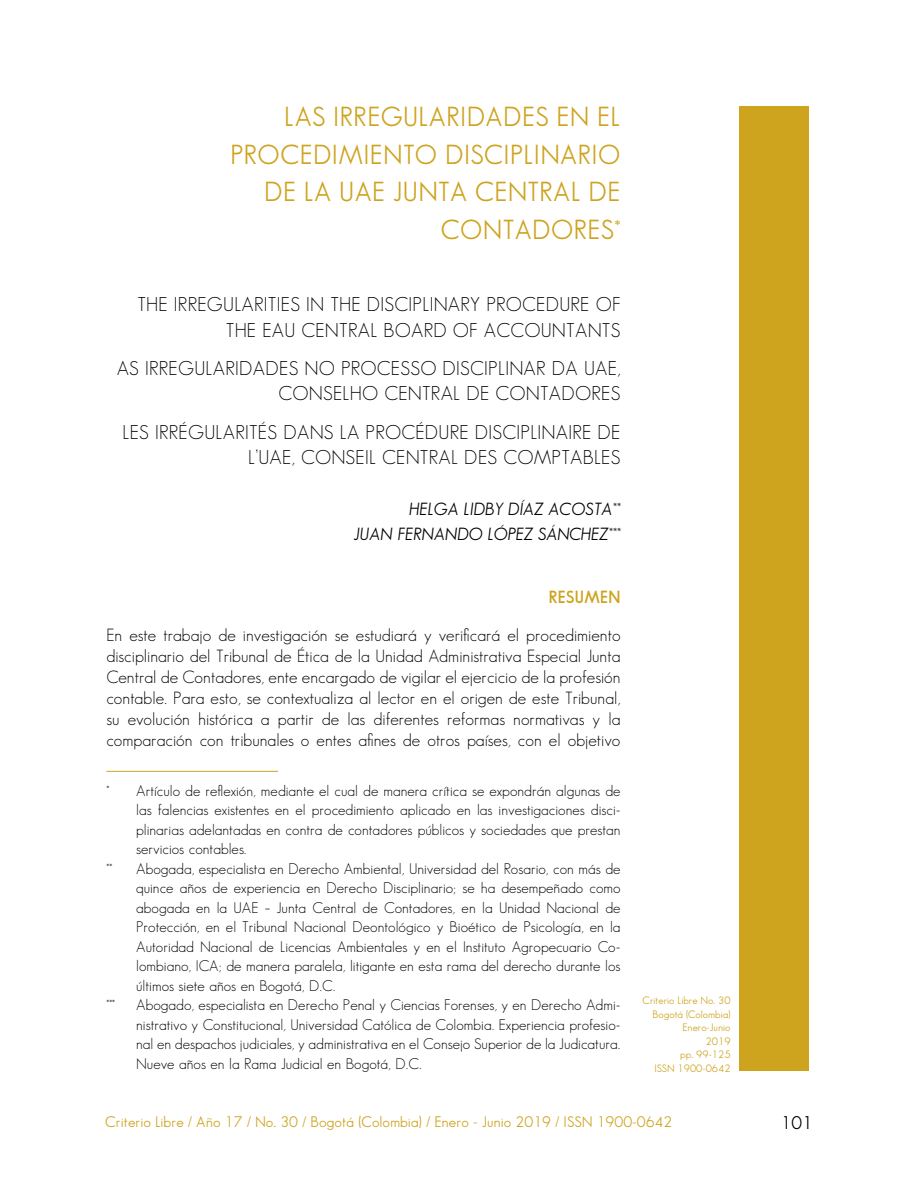
<style>
.page{position:relative;width:915px;height:1191px;background:#fff}
.page>*{position:absolute;margin:0;border:0;box-sizing:border-box;transform-origin:0 0}
.t1{font:27px/37.5px "Sans Serif Book FLF";letter-spacing:.015em;color:#cea31e;text-align:right}
.t2{font:19.5px "Sans Serif FLF";letter-spacing:.015em;color:#000}
.t3{font:18px "Sans Serif Book FLF";color:#000}
.t4{font:17.25px/21px "Sans Serif FLF";color:#000;text-align:justify}
.t5{font:italic 17.25px "Sans Serif Book FLF";letter-spacing:.005em;color:#000}
.t6{font:600 17.25px "Sans Serif FLF";color:#cea31e}
.t7{font:15px/19.5px "Sans Serif FLF";color:#000;text-align:justify}
.t8{font:15px "Sans Serif Book FLF";color:#cea31e}
.t9{font:10.5px/13.5px "Sans Serif Book FLF";color:#cea31e;text-align:right}
</style>
<div class="page">
<div style="left:738px;top:106px;width:70px;height:965px;background:#cea31e"></div>
<hr style="left:106px;top:771px;width:172px;height:1px;background:#cea31e">
<h1 class="t1" style="left:284px;top:98px;width:113px">LAS IRREGULAR</h1>
<h1 class="t1" style="left:460px;top:98px;width:157px">IDADES EN EL</h1>
<h1 class="t1" style="left:230px;top:135px;width:391px">PROCEDIMIENTO DISCIPLINARIO</h1>
<h1 class="t1" style="left:264px;top:173px;width:289px">DE LA UAE JUNTA CENTRAL</h1>
<h1 class="t1" style="left:440px;top:173px;width:181px">DE<br>CONTADORES*</h1>
<h2 class="t2" style="left:137px;top:293px;width:47px">The irregularities</h2>
<h2 class="t2" style="left:306px;top:293px;width:35px">in the</h2>
<h2 class="t2" style="left:367px;top:293px;width:11px">disciplinary</h2>
<h2 class="t2" style="left:486px;top:293px;width:13px">procedure</h2>
<h2 class="t2" style="left:595px;top:293px;width:13px">of</h2>
<h2 class="t2" style="left:226px;top:319px;width:11px">the</h2>
<h2 class="t2" style="left:262px;top:319px;width:65px">EAU Central</h2>
<h2 class="t2" style="left:383px;top:319px;width:25px">Board</h2>
<h2 class="t2" style="left:453px;top:319px;width:57px">of Accountants</h2>
<h2 class="t2" style="left:117px;top:357px;width:40px">As irregularidades</h2>
<h2 class="t2" style="left:304px;top:357px;width:50px">no processo</h2>
<h2 class="t2" style="left:442px;top:357px;width:11px">disciplinar</h2>
<h2 class="t2" style="left:551px;top:357px;width:70px">da UAE,</h2>
<h2 class="t2" style="left:278px;top:383px;width:27px">Conselho</h2>
<h2 class="t2" style="left:384px;top:383px;width:25px">Central</h2>
<h2 class="t2" style="left:466px;top:383px;width:57px">de Contadores</h2>
<h2 class="t2" style="left:122px;top:421px;width:43px">Les irrégularités</h2>
<h2 class="t2" style="left:283px;top:421px;width:13px">dans</h2>
<h2 class="t2" style="left:339px;top:421px;width:38px">la procédure</h2>
<h2 class="t2" style="left:474px;top:421px;width:10px">disciplinaire</h2>
<h2 class="t2" style="left:597px;top:421px;width:12px">de</h2>
<h2 class="t2" style="left:248px;top:446px;width:78px">l’UAE, Conseil</h2>
<h2 class="t2" style="left:382px;top:446px;width:25px">Central</h2>
<h2 class="t2" style="left:464px;top:446px;width:12px">des</h2>
<h2 class="t2" style="left:503px;top:446px;width:27px">Comptables</h2>
<p class="t5" style="left:409px;top:499px;width:11px">HELGA</p>
<p class="t5" style="left:463px;top:499px;width:16px">LIDBY</p>
<p class="t5" style="left:508px;top:499px;width:63px">DÍAZ ACOSTA</p>
<p class="t5" style="left:612px;top:499px;width:9px">**</p>
<p class="t5" style="left:354px;top:524px;width:18px">JUAN</p>
<p class="t5" style="left:397px;top:524px;width:20px">FERNANDO</p>
<p class="t5" style="left:487px;top:524px;width:30px">LÓPEZ</p>
<p class="t5" style="left:538px;top:524px;width:21px">SÁNC</p>
<p class="t5" style="left:580px;top:524px;width:41px">HEZ***</p>
<p class="t6" style="left:548px;top:587px;width:21px">RESUMEN</p>
<p class="t4" style="left:106px;top:624px;width:515px">En este trabajo de investigación se estudiará y verificará el procedimiento disciplinario del Tribunal de Ética de la Unidad Administrativa Especial Junta Central de Contadores, ente encargado de vigilar el ejercicio de la profesión contable. Para esto, se contextualiza al lector en el origen de este Tribunal, su evolución histórica a partir de las diferentes reformas normativas y la comparación con tribunales o entes afines de otros países, con el objetivo</p>
<p class="t7" style="left:106px;top:781px;width:515px">* Artículo de reflexión, mediante el cual de manera crítica se expondrán algunas de</p>
<p class="t7" style="left:136px;top:800px;width:485px">las falencias existentes en el procedimiento aplicado en las investigaciones disci-</p>
<p class="t7" style="left:136px;top:820px;width:485px">plinarias adelantadas en contra de contadores públicos y sociedades que prestan</p>
<p class="t7" style="left:136px;top:839px;width:112px">servicios contables.</p>
<p class="t7" style="left:106px;top:859px;width:7px">**</p>
<p class="t7" style="left:136px;top:859px;width:486px">Abogada, especialista en Derecho Ambiental, Universidad del Rosario, con más de quince años de experiencia en Derecho Disciplinario; se ha desempeñado como abogada en la UAE – Junta Central de Contadores, en la Unidad Nacional de Protección, en el Tribunal Nacional Deontológico y Bioético de Psicología, en la Autoridad Nacional de Licencias Ambientales y en el Instituto Agropecuario Co&shy;lombiano, ICA; de manera paralela, litigante en esta rama del derecho durante los últimos siete años en Bogotá, D.C.</p>
<p class="t7" style="left:106px;top:995px;width:10px">***</p>
<p class="t7" style="left:136px;top:995px;width:486px">Abogado, especialista en Derecho Penal y Ciencias Forenses, y en Derecho Admi&shy;nistrativo y Constitucional, Universidad Católica de Colombia. Experiencia profesio&shy;nal en despachos judiciales, y administrativa en el Consejo Superior de la Judicatura.<br>Nueve años en la Rama Judicial en Bogotá, D.C.</p>
<p class="t9" style="left:642px;top:993px;width:89px">CRITERIO LIBRE NO. 30<br>BOGOTÁ (COLOMBIA)<br>ENERO-JUNIO<br>2019<br>PP. 99-125<br>I SSN 1900-0642</p>
<p class="t8" style="left:105px;top:1112px;width:568px">CRITERIO LIBRE / AÑO 17 / NO. 30 / BOGOTÁ (COLOMBIA) / ENERO - JUNIO 2019 / ISSN 1900-0642</p>
<p class="t3" style="left:780px;top:1112px;width:33px">101</p>
</div>
